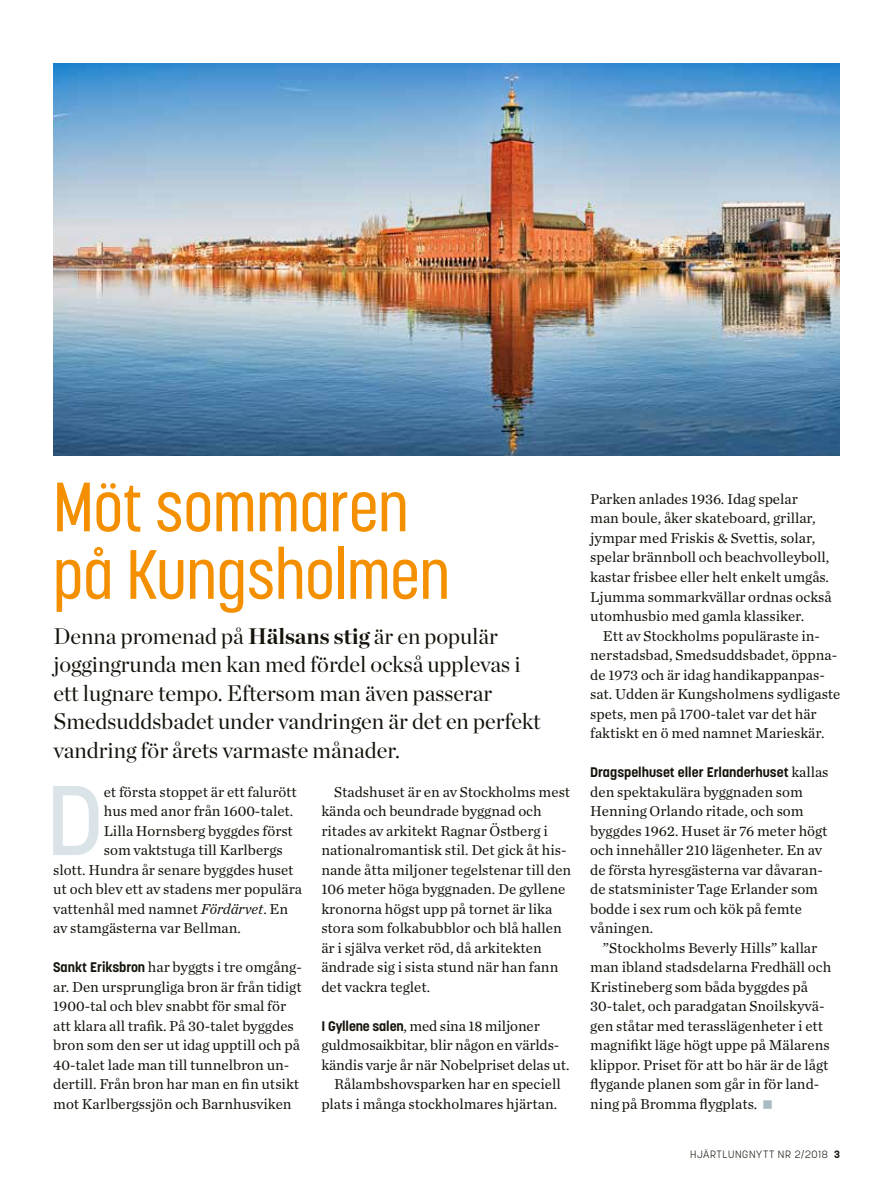
<style>
.page{position:relative;width:893px;height:1191px;background:#fff}
.page>*{position:absolute;margin:0;border:0;box-sizing:border-box;transform-origin:0 0}
.t1{font:500 97.95px "Korolev";color:#dae4e8}
.t2{font:500 69px/67.5px "Korolev Condensed";letter-spacing:-.01em;color:#f49000}
.t3{font:22.5px/28.5px "Chronicle Display";color:#15130b}
.t4{font:15px/19.5px "Chronicle Text G1";color:#15130b}
.t5{font:700 13.8px "Korolev";color:#15130b}
.t6{font:300 10.5px "Korolev";letter-spacing:.06em;color:#15130b}
.s1{font-weight:700}
.s2{font-family:"Korolev";font-weight:700;font-size:13.8px}
.s3{font-style:italic}
.s4{font-family:"Chronicle Text G1";font-weight:400;font-size:15px}
</style>
<div class="page">
<img style="left:53px;top:64px;width:787px;height:392px">
<h2 class="t2" style="left:53px;top:473px;width:399px">Möt sommaren på Kungsholmen</h2>
<h3 class="t3" style="left:53px;top:620px;width:489px">Denna promenad på <span class="s1">Hälsans stig</span> är en populär joggingrunda men kan med fördel också upplevas i ett lugnare tempo. Eftersom man även passerar Smedsuddsbadet under vandringen är det en perfekt vandring för årets varmaste månader.</h3>
<h1 class="t1" style="left:46px;top:758px;width:60px">D</h1>
<p class="t4" style="left:104px;top:781px;width:195px">et första stoppet är ett falurött</p>
<p class="t4" style="left:321px;top:781px;width:251px;text-indent:13px">Stadshuset är en av Stockholms mest kända och beundrade byggnad och ritades av arkitekt Ragnar Östberg i nationalromantisk stil. Det gick åt his&shy;nande åtta miljoner tegelstenar till den 106 meter höga byggnaden. De gyllene kronorna högst upp på tornet är lika stora som folkabubblor och blå hallen är i själva verket röd, då arkitekten ändrade sig i sista stund när han fann det vackra teglet.</p>
<p class="t4" style="left:321px;top:1015px;width:220px"><span class="s2">I Gyllene salen</span>, med sina 18 miljoner</p>
<p class="t4" style="left:321px;top:1034px;width:239px">guldmosaikbitar, blir någon en världs-</p>
<p class="t4" style="left:321px;top:1054px;width:250px">kändis varje år när Nobelpriset delas ut.</p>
<p class="t4" style="left:334px;top:1073px;width:228px">Rålambshovsparken har en speciell</p>
<p class="t4" style="left:321px;top:1093px;width:237px">plats i många stockholmares hjärtan.</p>
<p class="t4" style="left:104px;top:800px;width:191px">hus med anor från 1600-talet.</p>
<p class="t4" style="left:104px;top:820px;width:191px">Lilla Hornsberg byggdes först</p>
<p class="t4" style="left:104px;top:839px;width:181px">som vaktstuga till Karlbergs</p>
<p class="t4" style="left:53px;top:859px;width:242px">slott. Hundra år senare byggdes huset</p>
<p class="t4" style="left:53px;top:878px;width:250px">ut och blev ett av stadens mer populära</p>
<p class="t4" style="left:53px;top:898px;width:236px">vattenhål med namnet <span class="s3">Fördärvet</span>. En</p>
<p class="t4" style="left:53px;top:917px;width:189px">av stamgästerna var Bellman.</p>
<p class="t4" style="left:53px;top:956px;width:250px"><span class="s2">Sankt Eriksbron</span> har byggts i tre omgång&shy;ar. Den ursprungliga bron är från tidigt 1900-tal och blev snabbt för smal för att klara all trafik. På 30-talet byggdes bron som den ser ut idag upptill och på 40-talet lade man till tunnelbron un&shy;dertill. Från bron har man en fin utsikt mot Karlbergssjön och Barnhusviken</p>
<p class="t4" style="left:590px;top:488px;width:243px">Parken anlades 1936. Idag spelar<br>man boule, åker skateboard, grillar, jympar med Friskis &amp; Svettis, solar, spelar brännboll och beachvolleyboll, kastar frisbee eller helt enkelt umgås.<br>Ljumma sommarkvällar ordnas också utomhusbio med gamla klassiker.</p>
<p class="t4" style="left:590px;top:625px;width:252px;text-indent:13px">Ett av Stockholms populäraste in&shy;nerstadsbad, Smedsuddsbadet, öppna&shy;de 1973 och är idag handikappanpas&shy;sat. Udden är Kungsholmens sydligaste spets, men på 1700-talet var det här faktiskt en ö med namnet Marieskär.</p>
<p class="t5" style="left:590px;top:763px;width:240px">Dragspelhuset eller Erlanderhuset <span class="s4">kallas</span></p>
<p class="t4" style="left:590px;top:781px;width:239px">den spektakulära byggnaden som<br>Henning Orlando ritade, och som byggdes 1962. Huset är 76 meter högt och innehåller 210 lägenheter. En av de första hyresgästerna var dåvaran&shy;de statsminister Tage Erlander som bodde i sex rum och kök på femte våningen.</p>
<p class="t4" style="left:590px;top:937px;width:242px;text-indent:13px">”Stockholms Beverly Hills” kallar man ibland stadsdelarna Fredhäll och Kristineberg som båda byggdes på 30-talet, och paradgatan Snoilskyvä&shy;gen ståtar med terasslägenheter i ett magnifikt läge högt uppe på Mälarens klippor. Priset för att bo här är de lågt flygande planen som går in för land&shy;ning på Bromma flygplats.</p>
<p class="t6" style="left:690px;top:1147px;width:151px">HJÄRTLUNGNYTT NR 2/2018 <span class="s1">3</span></p>
</div>
